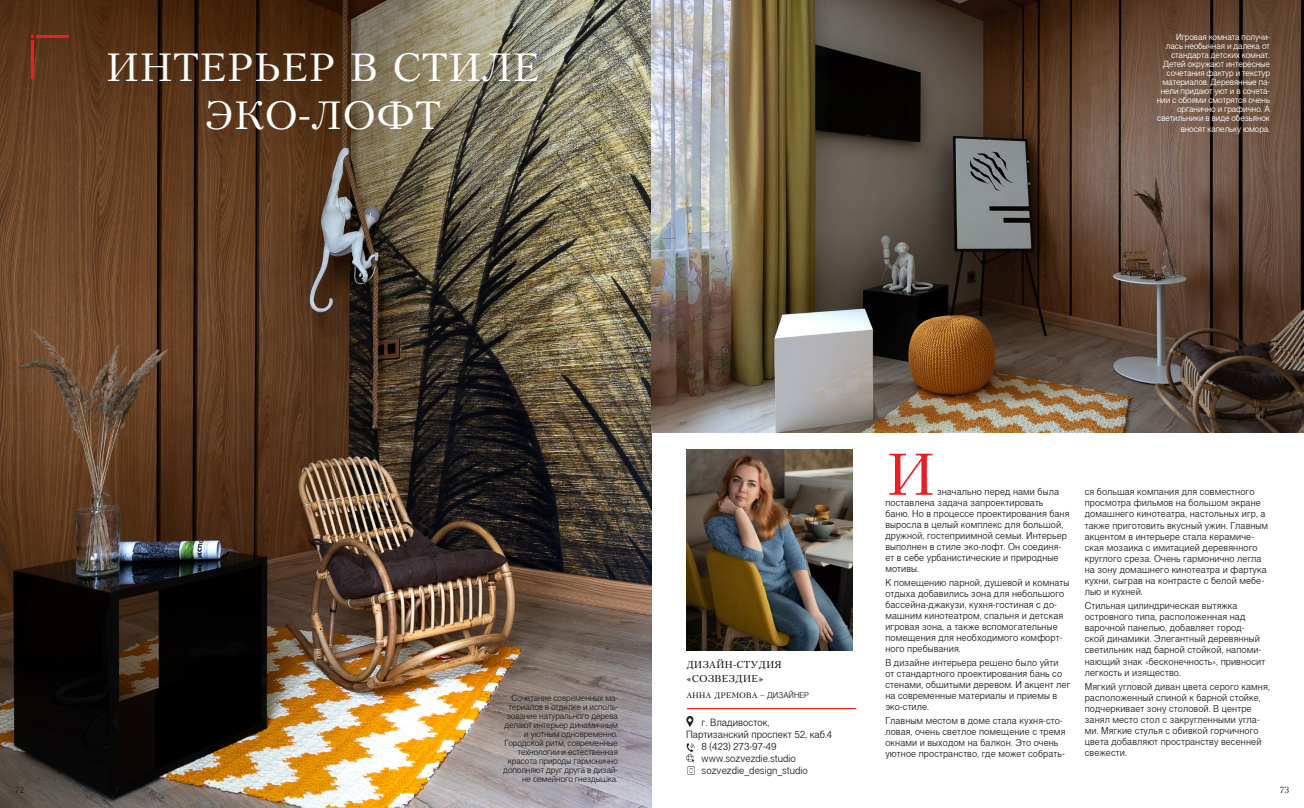
<style>
.page{position:relative;width:1304px;height:808px;background:#fff}
.page>*{position:absolute;margin:0;border:0;box-sizing:border-box;transform-origin:0 0}
.Текст_статьи{font:59.2px "Kudriashov";color:#ee1d23}
.t1{font:40px/48px "Kudriashov";color:#fff;text-align:center}
.Текст_статьи-2{font:200 10px/12px "Cyrvetica";color:#231f20}
.t2{font:10px/14px "Kudriashov";color:#000}
.Текст_статьи-3{font:200 9.5px/11.1px "Cyrvetica";letter-spacing:.01em;color:#231f20}
.t3{font:9px "Kudriashov";color:#231f20}
.Текст_статьи-4{font:200 8.5px/9px "Cyrvetica";letter-spacing:-.01em;color:#fff;text-align:right}
.Текст_статьи-5{font:200 8.5px/9px "Cyrvetica";letter-spacing:-.01em;color:#231f20;text-align:right}
.t4{font:8px "Kudriashov";color:#000}
.s1{font-size:7.5px}
.s2{font-family:"Cyrvetica";font-weight:200;color:#231f20}
</style>
<div class="page">
<img style="left:0;top:0;width:652px;height:808px">
<hr style="left:31px;top:40px;width:2px;height:38px;background:#ee1d23">
<hr style="left:36px;top:35px;width:33px;height:2px;background:#ee1d23">
<img style="left:652px;top:0;width:652px;height:432px">
<hr style="left:687px;top:708px;width:169px;height:1px;background:#f00">
<img style="left:686px;top:450px;width:167px;height:201px">
<svg style="left:686px;top:716px;width:8px;height:10px"></svg>
<svg style="left:686px;top:743px;width:9px;height:31px"></svg>
<p class="t1" style="left:105px;top:44px;width:436px">ИНТЕРЬЕР В СТИЛЕ<br>ЭКО-ЛОФТ</p>
<p class="Текст_статьи-4" style="left:1157px;top:32px;width:115px">Игровая комната получи-<br>лась необычная и далека от стандарта детских комнат.<br>Детей окружают интересные сочетания фактур и текстур материалов. Деревянные па&shy;нели придают уют и в сочета&shy;нии с обоями смотрятся очень органично и графично. А светильники в виде обезьянок</p>
<p class="Текст_статьи-4" style="left:1181px;top:124px;width:91px">вносят капельку юмора.</p>
<p class="Текст_статьи-5" style="left:503px;top:694px;width:116px">Сочетание современных ма&shy;териалов в отделке и исполь&shy;зование натурального дерева делают интерьер динамичным и уютным одновременно.<br>Городской ритм, современные технологии и естественная красота природы гармонично дополняют друг друга в дизай&shy;не семейного гнездышка.</p>
<p class="t2" style="left:686px;top:658px;width:97px">ДИЗАЙН-СТУДИЯ «СОЗВЕЗДИЕ»</p>
<p class="Текст_статьи-2" style="left:686px;top:717px;width:148px;text-indent:16px">г. Владивосток,<br>Партизанский проспект 52, каб.4</p>
<p class="Текст_статьи-2" style="left:702px;top:741px;width:77px">8 (423) 273-97-49</p>
<p class="Текст_статьи-2" style="left:702px;top:753px;width:96px">www.sozvezdie.studio</p>
<p class="Текст_статьи-2" style="left:702px;top:765px;width:108px">sozvezdie_design_studio</p>
<p class="t4" style="left:686px;top:691px;width:124px">АННА ДРЕМОВА <span class="s1">–</span> <span class="s2">ДИЗАЙНЕР</span></p>
<p class="Текст_статьи" style="left:885px;top:440px;width:52px">И</p>
<p class="Текст_статьи-3" style="left:885px;top:486px;width:186px;text-indent:52px">значально перед нами была поставлена задача запроектировать баню. Но в процессе проектирования баня выросла в целый комплекс для большой, дружной, гостеприимной семьи. Интерьер выполнен в стиле эко-лофт. Он соединя&shy;ет в себе урбанистические и природные мотивы.</p>
<p class="Текст_статьи-3" style="left:885px;top:577px;width:186px">К помещению парной, душевой и комнаты отдыха добавились зона для небольшого бассейна-джакузи, кухня-гостиная с до&shy;машним кинотеатром, спальня и детская игровая зона, а также вспомогательные помещения для необходимого комфорт&shy;ного пребывания.</p>
<p class="Текст_статьи-3" style="left:885px;top:657px;width:186px">В дизайне интерьера решено было уйти<br>от стандартного проектирования бань со стенами, обшитыми деревом. И акцент лег на современные материалы и приемы в эко-стиле.</p>
<p class="Текст_статьи-3" style="left:885px;top:715px;width:182px">Главным местом в доме стала кухня-сто&shy;ловая, очень светлое помещение с тремя окнами и выходом на балкон. Это очень уютное пространство, где может собрать-</p>
<p class="Текст_статьи-3" style="left:1085px;top:486px;width:185px">ся большая компания для совместного просмотра фильмов на большом экране домашнего кинотеатра, настольных игр, а также приготовить вкусный ужин. Главным акцентом в интерьере стала керамиче&shy;ская мозаика с имитацией деревянного круглого среза. Очень гармонично легла на зону домашнего кинотеатра и фартука кухни, сыграв на контрасте с белой мебе&shy;лью и кухней.</p>
<p class="Текст_статьи-3" style="left:1085px;top:600px;width:182px">Стильная цилиндрическая вытяжка островного типа, расположенная над варочной панелью, добавляет город&shy;ской динамики. Элегантный деревянный светильник над барной стойкой, напоми&shy;нающий знак «бесконечность», привносит легкость и изящество.</p>
<p class="Текст_статьи-3" style="left:1085px;top:681px;width:187px">Мягкий угловой диван цвета серого камня, расположенный спиной к барной стойке, подчеркивает зону столовой. В центре занял место стол с закругленными угла&shy;ми. Мягкие стулья с обивкой горчичного цвета добавляют пространству весенней свежести.</p>
<p class="t3" style="left:15px;top:785px;width:11px">72</p>
<p class="t3" style="left:1280px;top:785px;width:11px">73</p>
</div>
